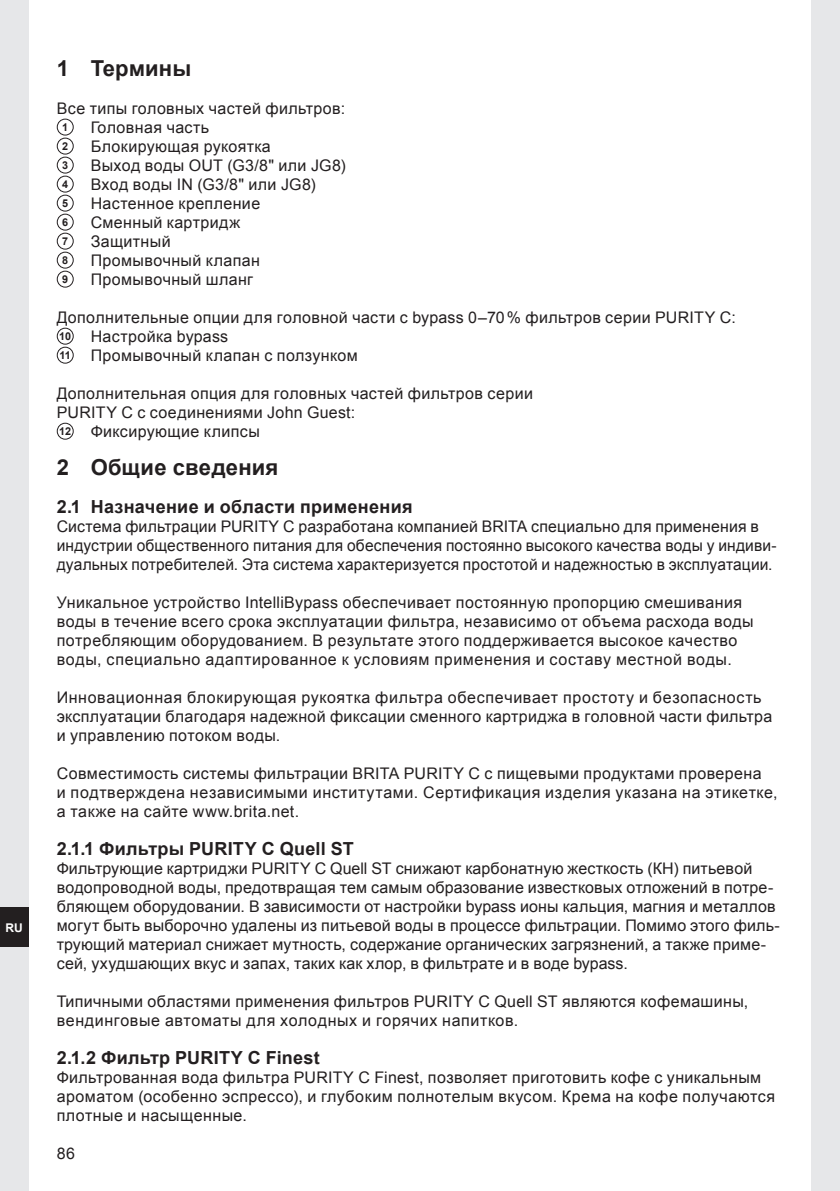
<style>
.page{position:relative;width:840px;height:1191px;background:#fff}
.page>*{position:absolute;margin:0;border:0;box-sizing:border-box;transform-origin:0 0}
.t1{font:700 22px "Arial";letter-spacing:.005em;color:#231f20}
.t2{font:700 18px "Arial";letter-spacing:.015em;color:#231f20}
.t3{font:16px/19px "Arial";letter-spacing:.02em;color:#231f20}
.t4{font:700 12px "Arial";color:#fff}
.t5{font:700 10.8px "Arial";color:#231f20}
.s1{font-weight:700;font-size:10.8px}
</style>
<div class="page">
<div style="left:0;top:0;width:28px;height:1191px;background:#e6e7e9"></div>
<div style="left:0;top:907px;width:28px;height:40px;background:#231f20"></div>
<div style="left:811px;top:0;width:28px;height:1191px;background:#e6e7e9"></div>
<div style="left:57px;top:119px;width:17px;height:17px;border:1px solid #231f20;border-radius:50%"></div>
<div style="left:57px;top:138px;width:17px;height:17px;border:1px solid #231f20;border-radius:50%"></div>
<div style="left:57px;top:157px;width:17px;height:17px;border:1px solid #231f20;border-radius:50%"></div>
<div style="left:57px;top:176px;width:17px;height:17px;border:1px solid #231f20;border-radius:50%"></div>
<div style="left:57px;top:195px;width:17px;height:17px;border:1px solid #231f20;border-radius:50%"></div>
<div style="left:57px;top:214px;width:17px;height:17px;border:1px solid #231f20;border-radius:50%"></div>
<div style="left:57px;top:233px;width:17px;height:17px;border:1px solid #231f20;border-radius:50%"></div>
<div style="left:57px;top:252px;width:17px;height:17px;border:1px solid #231f20;border-radius:50%"></div>
<div style="left:57px;top:271px;width:17px;height:17px;border:1px solid #231f20;border-radius:50%"></div>
<div style="left:57px;top:328px;width:17px;height:17px;border:1px solid #231f20;border-radius:50%"></div>
<div style="left:57px;top:347px;width:17px;height:17px;border:1px solid #231f20;border-radius:50%"></div>
<div style="left:57px;top:423px;width:17px;height:17px;border:1px solid #231f20;border-radius:50%"></div>
<p class="t4" style="left:6px;top:919px;width:19px">RU</p>
<h1 class="t1" style="left:57px;top:53px;width:136px">1 Термины</h1>
<p class="t3" style="left:57px;top:99px;width:290px">Все типы головных частей фильтров:</p>
<p class="t5" style="left:62px;top:120px;width:8px">1</p>
<p class="t3" style="left:91px;top:118px;width:120px">Головная часть</p>
<p class="t5" style="left:62px;top:139px;width:8px">2</p>
<p class="t3" style="left:91px;top:137px;width:181px">Блокирующая рукоятка</p>
<p class="t5" style="left:62px;top:158px;width:8px">3</p>
<p class="t3" style="left:91px;top:156px;width:256px">Выход воды OUT (G3/8" или JG8)</p>
<p class="t5" style="left:62px;top:177px;width:8px">4</p>
<p class="t3" style="left:91px;top:175px;width:226px">Вход воды IN (G3/8" или JG8)</p>
<p class="t5" style="left:62px;top:196px;width:8px">5</p>
<p class="t3" style="left:91px;top:194px;width:171px">Настенное крепление</p>
<p class="t5" style="left:62px;top:215px;width:8px">6</p>
<p class="t3" style="left:91px;top:213px;width:151px">Сменный картридж</p>
<p class="t5" style="left:62px;top:234px;width:8px">7</p>
<p class="t3" style="left:91px;top:232px;width:81px">Защитный</p>
<p class="t5" style="left:62px;top:253px;width:8px">8</p>
<p class="t3" style="left:91px;top:251px;width:170px">Промывочный клапан</p>
<p class="t5" style="left:62px;top:272px;width:8px">9</p>
<p class="t3" style="left:91px;top:270px;width:164px">Промывочный шланг</p>
<p class="t3" style="left:57px;top:308px;width:680px">Дополнительные опции для головной части с bypass 0–70% фильтров серии PURITY C:<br><span class="s1">10</span> Настройка bypass<br><span class="s1">11</span> Промывочный клапан с ползунком</p>
<p class="t3" style="left:57px;top:384px;width:477px">Дополнительная опция для головных частей фильтров серии<br>PURITY C с соединениями John Guest:<br><span class="s1">12</span> Фиксирующие клипсы</p>
<h1 class="t1" style="left:57px;top:452px;width:223px">2 Общие сведения</h1>
<p class="t2" style="left:57px;top:495px;width:357px">2.1 Назначение и области применения</p>
<p class="t3" style="left:57px;top:517px;width:721px">Система фильтрации PURITY C разработана компанией BRITA специально для применения в индустрии общественного питания для обеспечения постоянно высокого качества воды у индиви&shy;дуальных потребителей. Эта система характеризуется простотой и надежностью в эксплуатации.</p>
<p class="t3" style="left:57px;top:593px;width:698px">Уникальное устройство IntelliBypass обеспечивает постоянную пропорцию смешивания воды в течение всего срока эксплуатации фильтра, независимо от объема расхода воды потребляющим оборудованием. В результате этого поддерживается высокое качество воды, специально адаптированное к условиям применения и составу местной воды.</p>
<p class="t3" style="left:57px;top:688px;width:716px">Инновационная блокирующая рукоятка фильтра обеспечивает простоту и безопасность эксплуатации благодаря надежной фиксации сменного картриджа в головной части фильтра и управлению потоком воды.</p>
<p class="t3" style="left:57px;top:764px;width:722px">Совместимость системы фильтрации BRITA PURITY C с пищевыми продуктами проверена<br>и подтверждена независимыми институтами. Сертификация изделия указана на этикетке, а также на сайте www.brita.net.</p>
<p class="t2" style="left:57px;top:837px;width:298px">2.1.1 Фильтры PURITY C Quell ST</p>
<p class="t3" style="left:57px;top:859px;width:724px">Фильтрующие картриджи PURITY C Quell ST снижают карбонатную жесткость (КН) питьевой водопроводной воды, предотвращая тем самым образование известковых отложений в потре&shy;бляющем оборудовании. В зависимости от настройки bypass ионы кальция, магния и металлов могут быть выборочно удалены из питьевой воды в процессе фильтрации. Помимо этого филь&shy;трующий материал снижает мутность, содержание органических загрязнений, а также приме&shy;сей, ухудшающих вкус и запах, таких как хлор, в фильтрате и в воде bypass.</p>
<p class="t3" style="left:57px;top:992px;width:692px">Типичными областями применения фильтров PURITY C Quell ST являются кофемашины, вендинговые автоматы для холодных и горячих напитков.</p>
<p class="t2" style="left:57px;top:1046px;width:264px">2.1.2 Фильтр PURITY C Finest</p>
<p class="t3" style="left:57px;top:1068px;width:719px">Фильтрованная вода фильтра PURITY C Finest, позволяет приготовить кофе с уникальным ароматом (особенно эспрессо), и глубоким полнотелым вкусом. Крема на кофе получаются плотные и насыщенные.</p>
<p class="t3" style="left:57px;top:1144px;width:20px">86</p>
</div>
